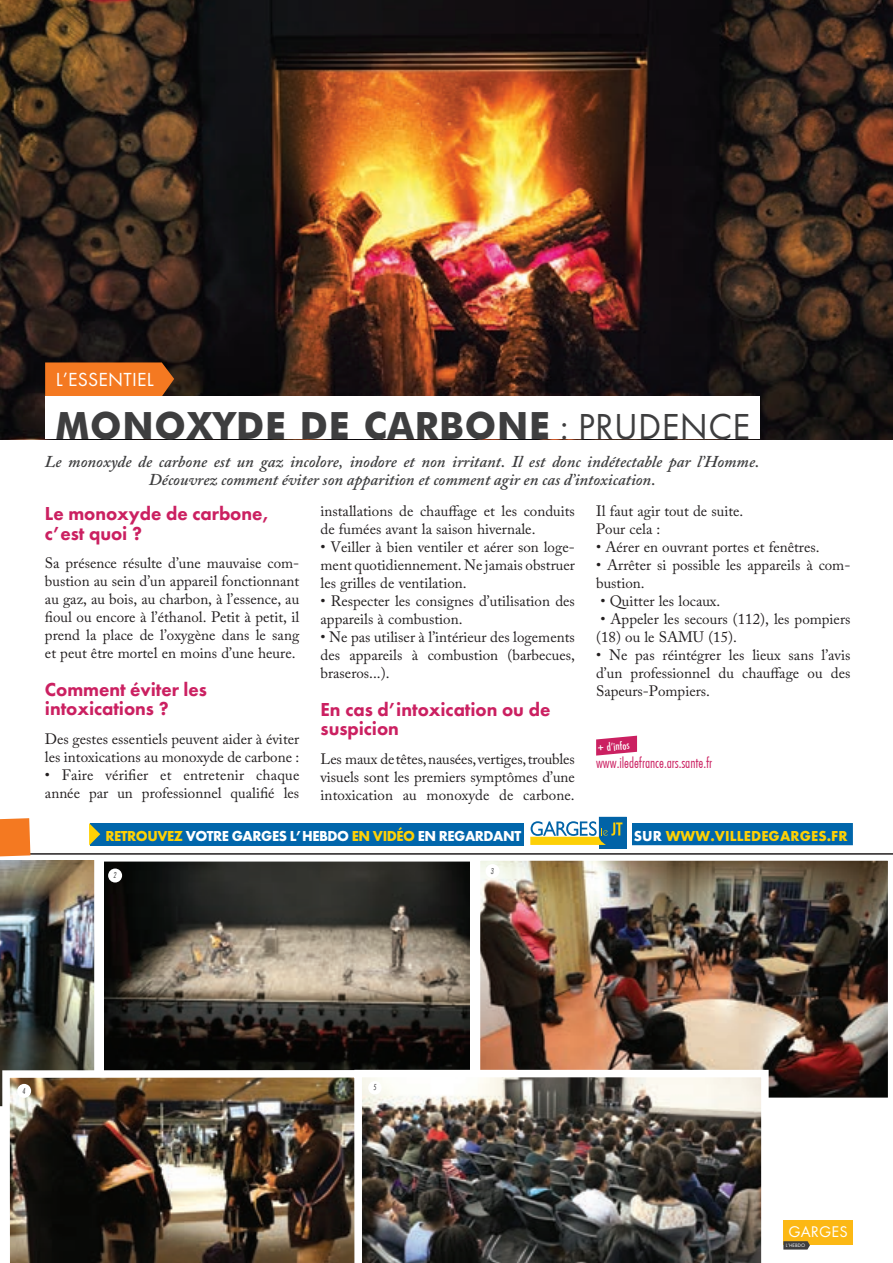
<style>
.page{position:relative;width:893px;height:1263px;background:#fff}
.page>*{position:absolute;margin:0;border:0;box-sizing:border-box;transform-origin:0 0}
.t1{font:700 37.5px "Futura";letter-spacing:.02em;color:#3e3e3f}
.t2{font:19.65px "Futura PT";letter-spacing:.01em;color:#fff}
.Sous-titre{font:800 19.5px/19.5px "Futura PT";letter-spacing:-.005em;color:#cb2061}
.CHAPO_italique_centr{font:italic 600 16.5px/18px "Adobe Caslon Pro";color:#3e3e3f;text-align:center}
.t3{font:16.05px "Futura PT";letter-spacing:.01em;color:#fff}
.EN_BREF_Texte_light{font:15.75px "Futura PT Cond";letter-spacing:-.005em;color:#cb2061}
.TEXTE_10_12{font:15px/18px "Adobe Caslon Pro";color:#231f20}
.EN_BREF_Titre_9ts{font:700 15px "Futura PT";letter-spacing:-.03em;color:#fff}
.EN_BREF_Titre_9ts-2{font:700 15px "Futura PT";letter-spacing:.01em;color:#fed105}
.t4{font:500 12px "Futura PT Cond";color:#fff}
.t5{font:italic 9px "Futura PT Cond";color:#3e3e3f;scale:.95 1}
.t6{font:5.1px "Futura PT";letter-spacing:.01em;color:#fff}
.s1{font-family:"Futura PT";font-weight:400}
.s2{color:#fed105}
.s3{color:#fff}
</style>
<div class="page">
<img style="left:104px;top:863px;width:366px;height:207px">
<div style="left:94px;top:854px;width:386px;height:243px;border:8px solid #fff"></div>
<img style="left:473px;top:855px;width:415px;height:243px">
<img style="left:362px;top:1070px;width:407px;height:193px">
<img style="left:9px;top:1070px;width:353px;height:193px">
<div style="left:486px;top:864px;width:14px;height:14px;background:#fff;border-radius:50%"></div>
<div style="left:108px;top:868px;width:14px;height:14px;background:#fff;border-radius:50%"></div>
<div style="left:368px;top:1081px;width:14px;height:13px;background:#fff;border-radius:50%"></div>
<hr style="left:0;top:853px;width:893px;height:2px;background:#231f20">
<img style="left:1px;top:0;width:892px;height:439px">
<svg style="left:45px;top:362px;width:129px;height:34px;background:#e6721f"></svg>
<svg style="left:596px;top:736px;width:41px;height:19px"></svg>
<div style="left:45px;top:396px;width:714px;height:43px;background:#fff"></div>
<div style="left:783px;top:1220px;width:70px;height:25px;background:#fcb814"></div>
<svg style="left:783px;top:1241px;width:27px;height:8px"></svg>
<div style="left:90px;top:823px;width:433px;height:22px;background:#0166ab"></div>
<div style="left:626px;top:823px;width:227px;height:22px;background:#0166ab"></div>
<div style="left:525px;top:813px;width:107px;height:40px;background:#fff"></div>
<svg style="left:530px;top:817px;width:97px;height:32px"></svg>
<img style="left:0;top:818px;width:102px;height:296px">
<p class="t2" style="left:56px;top:367px;width:100px">L’ESSENTIEL</p>
<p class="t1" style="left:56px;top:398px;width:696px">MONOXYDE DE CARBONE <span class="s1">: PRUDENCE</span></p>
<p class="CHAPO_italique_centr" style="left:45px;top:452px;width:716px">Le monoxyde de carbone est un gaz incolore, inodore et non irritant. Il est donc indétectable par l’Homme.<br>Découvrez comment éviter son apparition et comment agir en cas d’intoxication.</p>
<p class="Sous-titre" style="left:45px;top:503px;width:226px">Le monoxyde de carbone, c’est quoi ?</p>
<p class="TEXTE_10_12" style="left:45px;top:554px;width:256px;text-align:justify">Sa présence résulte d’une mauvaise com&shy;bustion au sein d’un appareil fonctionnant au gaz, au bois, au charbon, à l’essence, au fioul ou encore à l’éthanol. Petit à petit, il prend la place de l’oxygène dans le sang et peut être mortel en moins d’une heure.</p>
<p class="Sous-titre" style="left:45px;top:679px;width:164px">Comment éviter les intoxications ?</p>
<p class="TEXTE_10_12" style="left:45px;top:730px;width:256px">Des gestes essentiels peuvent aider à éviter les intoxications au monoxyde de carbone :</p>
<p class="TEXTE_10_12" style="left:45px;top:766px;width:256px">• Faire vérifier et entretenir chaque année par un professionnel qualifié les</p>
<p class="TEXTE_10_12" style="left:321px;top:502px;width:256px">installations de chauffage et les conduits de fumées avant la saison hivernale.</p>
<p class="TEXTE_10_12" style="left:321px;top:538px;width:256px;text-align:justify">• Veiller à bien ventiler et aérer son loge&shy;ment quotidiennement. Ne jamais obstruer les grilles de ventilation.</p>
<p class="TEXTE_10_12" style="left:321px;top:592px;width:256px">• Respecter les consignes d’utilisation des appareils à combustion.</p>
<p class="TEXTE_10_12" style="left:321px;top:628px;width:256px;text-align:justify">• Ne pas utiliser à l’intérieur des logements des appareils à combustion (barbecues, braseros...).</p>
<p class="Sous-titre" style="left:321px;top:699px;width:231px">En cas d’intoxication ou de suspicion</p>
<p class="TEXTE_10_12" style="left:321px;top:750px;width:256px;text-align:justify">Les maux de têtes, nausées, vertiges, troubles visuels sont les premiers symptômes d’une intoxication au monoxyde de carbone.</p>
<p class="TEXTE_10_12" style="left:596px;top:502px;width:149px">Il faut agir tout de suite.</p>
<p class="TEXTE_10_12" style="left:596px;top:520px;width:66px">Pour cela :</p>
<p class="TEXTE_10_12" style="left:596px;top:538px;width:225px">• Aérer en ouvrant portes et fenêtres.</p>
<p class="TEXTE_10_12" style="left:596px;top:556px;width:256px">• Arrêter si possible les appareils à com&shy;bustion.</p>
<p class="TEXTE_10_12" style="left:600px;top:592px;width:121px">• Quitter les locaux.</p>
<p class="TEXTE_10_12" style="left:596px;top:610px;width:256px">• Appeler les secours (112), les pompiers (18) ou le SAMU (15).</p>
<p class="TEXTE_10_12" style="left:596px;top:646px;width:256px;text-align:justify">• Ne pas réintégrer les lieux sans l’avis d’un professionnel du chauffage ou des Sapeurs-Pompiers.</p>
<p class="t4" style="left:597px;top:741px;width:33px;rotate:-5deg">+ d’infos</p>
<p class="EN_BREF_Texte_light" style="left:596px;top:754px;width:118px">www.iledefrance.ars.sante.fr</p>
<p class="EN_BREF_Titre_9ts" style="left:105px;top:826px;width:417px"><span class="s2">RETROUVEZ</span> VOTRE GARGES L’HEBDO <span class="s2">EN VIDÉO</span> EN REGARDANT</p>
<p class="EN_BREF_Titre_9ts-2" style="left:634px;top:826px;width:215px"><span class="s3">SUR</span> WWW.VILLEDEGARGES.FR</p>
<p class="t5" style="left:114px;top:870px;width:5px">2</p>
<p class="t5" style="left:491px;top:865px;width:5px">3</p>
<p class="t5" style="left:23px;top:1085px;width:5px">4</p>
<p class="t5" style="left:373px;top:1082px;width:5px">5</p>
<p class="t3" style="left:788px;top:1222px;width:61px">GARGES</p>
<p class="t6" style="left:786px;top:1242px;width:21px">L’HEBDO</p>
</div>
